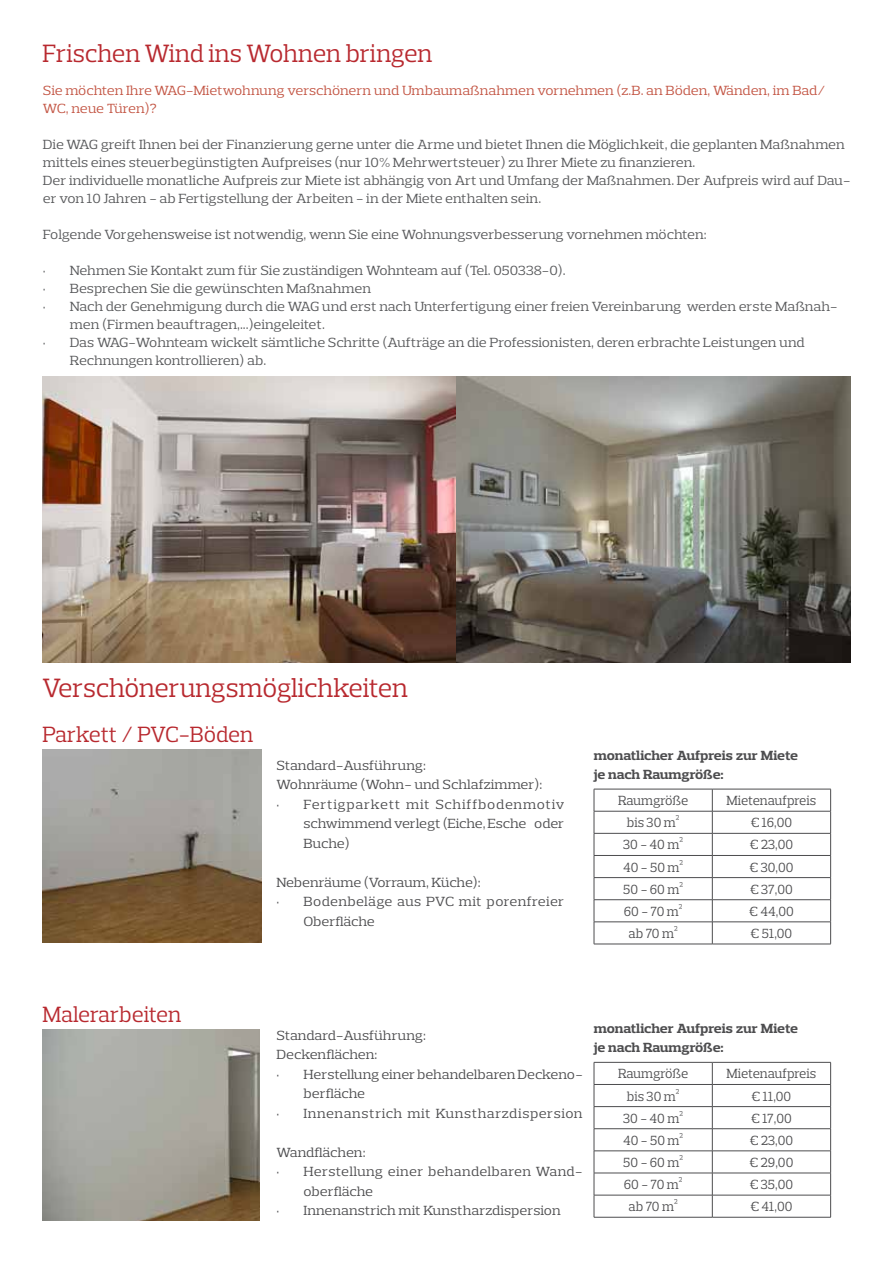
<style>
.page{position:relative;width:893px;height:1263px;background:#fff}
.page>*{position:absolute;margin:0;border:0;box-sizing:border-box;transform-origin:0 0}
.t1{font:27px "Prelo Slab";letter-spacing:-.005em;color:#b8292f}
.t2{font:25.5px "Prelo Slab";color:#b8292f}
.t3{font:22.5px "Prelo Slab";letter-spacing:-.01em;color:#b8292f}
.t4{font:13.5px/18px "Prelo Slab";color:#58595b;scale:1.1 1}
.t5{font:13.5px/19.5px "Prelo Slab";color:#4d4d4f;scale:1.1 1}
.t6{font:13.5px "Prelo Slab";color:#4d4d4f}
.t7{font:13.5px/18px "Prelo Slab";letter-spacing:-.01em;color:#c35544;scale:1.1 1}
.t8{font:700 13.5px/19.5px "Prelo Slab";letter-spacing:-.01em;color:#4d4d4f;scale:1.1 1}
.t9{font:13.5px "Prelo Slab";letter-spacing:.035em;color:#4d4d4f;scale:1.1 1}
.t10{font:13.5px "Prelo Slab";letter-spacing:-.02em;color:#4d4d4f;scale:1.1 1}
</style>
<div class="page">
<img style="left:43px;top:1030px;width:217px;height:190px">
<img style="left:43px;top:750px;width:219px;height:192px">
<hr style="left:594px;top:789px;width:118px;height:1px;background:#4d4d4f">
<hr style="left:712px;top:789px;width:119px;height:1px;background:#4d4d4f">
<hr style="left:594px;top:811px;width:118px;height:1px;background:#4d4d4f">
<hr style="left:712px;top:811px;width:119px;height:1px;background:#4d4d4f">
<hr style="left:594px;top:833px;width:118px;height:1px;background:#4d4d4f">
<hr style="left:712px;top:833px;width:119px;height:1px;background:#4d4d4f">
<hr style="left:594px;top:855px;width:118px;height:1px;background:#4d4d4f">
<hr style="left:712px;top:855px;width:119px;height:1px;background:#4d4d4f">
<hr style="left:594px;top:877px;width:118px;height:1px;background:#4d4d4f">
<hr style="left:712px;top:877px;width:119px;height:1px;background:#4d4d4f">
<hr style="left:594px;top:899px;width:118px;height:1px;background:#4d4d4f">
<hr style="left:712px;top:899px;width:119px;height:1px;background:#4d4d4f">
<hr style="left:594px;top:921px;width:118px;height:1px;background:#4d4d4f">
<svg style="left:594px;top:789px;width:1px;height:155px"></svg>
<hr style="left:712px;top:921px;width:119px;height:1px;background:#4d4d4f">
<svg style="left:712px;top:789px;width:1px;height:155px"></svg>
<svg style="left:830px;top:789px;width:1px;height:155px"></svg>
<hr style="left:594px;top:944px;width:118px;height:1px;background:#4d4d4f">
<hr style="left:712px;top:944px;width:119px;height:1px;background:#4d4d4f">
<hr style="left:594px;top:1062px;width:118px;height:1px;background:#4d4d4f">
<hr style="left:712px;top:1062px;width:119px;height:1px;background:#4d4d4f">
<hr style="left:594px;top:1084px;width:118px;height:1px;background:#4d4d4f">
<hr style="left:712px;top:1084px;width:119px;height:1px;background:#4d4d4f">
<hr style="left:594px;top:1106px;width:118px;height:1px;background:#4d4d4f">
<hr style="left:712px;top:1106px;width:119px;height:1px;background:#4d4d4f">
<hr style="left:594px;top:1128px;width:118px;height:1px;background:#4d4d4f">
<hr style="left:712px;top:1128px;width:119px;height:1px;background:#4d4d4f">
<hr style="left:594px;top:1150px;width:118px;height:1px;background:#4d4d4f">
<hr style="left:712px;top:1150px;width:119px;height:1px;background:#4d4d4f">
<hr style="left:594px;top:1173px;width:118px;height:1px;background:#4d4d4f">
<hr style="left:712px;top:1173px;width:119px;height:1px;background:#4d4d4f">
<hr style="left:594px;top:1195px;width:118px;height:1px;background:#4d4d4f">
<svg style="left:594px;top:1062px;width:1px;height:155px"></svg>
<hr style="left:712px;top:1195px;width:119px;height:1px;background:#4d4d4f">
<svg style="left:712px;top:1062px;width:1px;height:155px"></svg>
<svg style="left:830px;top:1062px;width:1px;height:155px"></svg>
<hr style="left:594px;top:1217px;width:118px;height:1px;background:#4d4d4f">
<hr style="left:712px;top:1217px;width:119px;height:1px;background:#4d4d4f">
<img style="left:43px;top:377px;width:807px;height:285px">
<h2 class="t2" style="left:43px;top:37px;width:392px">Frischen Wind ins Wohnen bringen</h2>
<p class="t7" style="left:43px;top:82px;width:713px">Sie möchten Ihre WAG-Mietwohnung verschönern und Umbaumaßnahmen vornehmen (z.B. an Böden, Wänden, im Bad/<br>WC, neue Türen)?</p>
<p class="t4" style="left:43px;top:136px;width:736px">Die WAG greift Ihnen bei der Finanzierung gerne unter die Arme und bietet Ihnen die Möglichkeit, die geplanten Maßnahmen mittels eines steuerbegünstigten Aufpreises (nur 10% Mehrwertsteuer) zu Ihrer Miete zu finanzieren.<br>Der individuelle monatliche Aufpreis zur Miete ist abhängig von Art und Umfang der Maßnahmen. Der Aufpreis wird auf Dau&shy;er von 10 Jahren - ab Fertigstellung der Arbeiten - in der Miete enthalten sein.</p>
<p class="t4" style="left:43px;top:226px;width:605px">Folgende Vorgehensweise ist notwendig, wenn Sie eine Wohnungsverbesserung vornehmen möchten:</p>
<p class="t4" style="left:43px;top:262px;width:477px">• Nehmen Sie Kontakt zum für Sie zuständigen Wohnteam auf (Tel. 050338-0).</p>
<p class="t4" style="left:43px;top:280px;width:300px">• Besprechen Sie die gewünschten Maßnahmen</p>
<p class="t4" style="left:70px;top:298px;width:699px;text-indent:-27px">• Nach der Genehmigung durch die WAG und erst nach Unterfertigung einer freien Vereinbarung werden erste Maßnah&shy;men (Firmen beauftragen,...)eingeleitet.</p>
<p class="t4" style="left:70px;top:334px;width:670px;text-indent:-27px">• Das WAG-Wohnteam wickelt sämtliche Schritte (Aufträge an die Professionisten, deren erbrachte Leistungen und<br>Rechnungen kontrollieren) ab.</p>
<h1 class="t1" style="left:43px;top:671px;width:367px">Verschönerungsmöglichkeiten</h1>
<h3 class="t3" style="left:43px;top:721px;width:212px">Parkett / PVC-Böden</h3>
<p class="t5" style="left:277px;top:755px;width:243px">Standard-Ausführung:<br>Wohnräume (Wohn- und Schlafzimmer):</p>
<p class="t5" style="left:304px;top:794px;width:238px;text-align:justify;text-indent:-27px">• Fertigparkett mit Schiffbodenmotiv schwimmend verlegt (Eiche, Esche oder Buche)</p>
<p class="t10" style="left:277px;top:874px;width:187px">Nebenräume (Vorraum, Küche):</p>
<p class="t5" style="left:304px;top:892px;width:238px;text-indent:-27px">• Bodenbeläge aus PVC mit porenfreier<br>Oberfläche</p>
<p class="t8" style="left:594px;top:745px;width:187px">monatlicher Aufpreis zur Miete je nach Raumgröße:</p>
<p class="t6" style="left:618px;top:792px;width:72px">Raumgröße</p>
<p class="t6" style="left:727px;top:792px;width:91px">Mietenaufpreis</p>
<p class="t6" style="left:627px;top:814px;width:54px">bis 30 m²</p>
<p class="t6" style="left:751px;top:814px;width:43px">€ 16,00</p>
<p class="t6" style="left:623px;top:837px;width:61px">30 - 40 m²</p>
<p class="t6" style="left:750px;top:837px;width:45px">€ 23,00</p>
<p class="t6" style="left:623px;top:859px;width:62px">40 - 50 m²</p>
<p class="t6" style="left:749px;top:859px;width:45px">€ 30,00</p>
<p class="t6" style="left:623px;top:881px;width:61px">50 - 60 m²</p>
<p class="t6" style="left:750px;top:881px;width:44px">€ 37,00</p>
<p class="t6" style="left:624px;top:903px;width:60px">60 - 70 m²</p>
<p class="t6" style="left:749px;top:903px;width:46px">€ 44,00</p>
<p class="t6" style="left:629px;top:925px;width:51px">ab 70 m²</p>
<p class="t6" style="left:751px;top:925px;width:43px">€ 51,00</p>
<h3 class="t3" style="left:43px;top:1000px;width:140px">Malerarbeiten</h3>
<p class="t5" style="left:277px;top:1025px;width:137px">Standard-Ausführung:<br>Deckenflächen:</p>
<p class="t5" style="left:304px;top:1064px;width:255px;text-indent:-27px">• Herstellung einer behandelbaren Deckeno&shy;berfläche</p>
<p class="t9" style="left:277px;top:1105px;width:280px">• Innenanstrich mit Kunstharzdispersion</p>
<p class="t5" style="left:277px;top:1142px;width:82px">Wandflächen:</p>
<p class="t5" style="left:304px;top:1162px;width:255px;text-indent:-27px">• Herstellung einer behandelbaren Wand&shy;oberfläche</p>
<p class="t5" style="left:277px;top:1201px;width:260px">• Innenanstrich mit Kunstharzdispersion</p>
<p class="t8" style="left:594px;top:1018px;width:187px">monatlicher Aufpreis zur Miete je nach Raumgröße:</p>
<p class="t6" style="left:618px;top:1066px;width:72px">Raumgröße</p>
<p class="t6" style="left:727px;top:1066px;width:91px">Mietenaufpreis</p>
<p class="t6" style="left:627px;top:1088px;width:54px">bis 30 m²</p>
<p class="t6" style="left:752px;top:1088px;width:41px">€ 11,00</p>
<p class="t6" style="left:623px;top:1110px;width:61px">30 - 40 m²</p>
<p class="t6" style="left:751px;top:1110px;width:42px">€ 17,00</p>
<p class="t6" style="left:623px;top:1132px;width:62px">40 - 50 m²</p>
<p class="t6" style="left:750px;top:1132px;width:45px">€ 23,00</p>
<p class="t6" style="left:623px;top:1154px;width:61px">50 - 60 m²</p>
<p class="t6" style="left:750px;top:1154px;width:45px">€ 29,00</p>
<p class="t6" style="left:624px;top:1176px;width:60px">60 - 70 m²</p>
<p class="t6" style="left:750px;top:1176px;width:45px">€ 35,00</p>
<p class="t6" style="left:629px;top:1198px;width:51px">ab 70 m²</p>
<p class="t6" style="left:750px;top:1198px;width:44px">€ 41,00</p>
</div>
